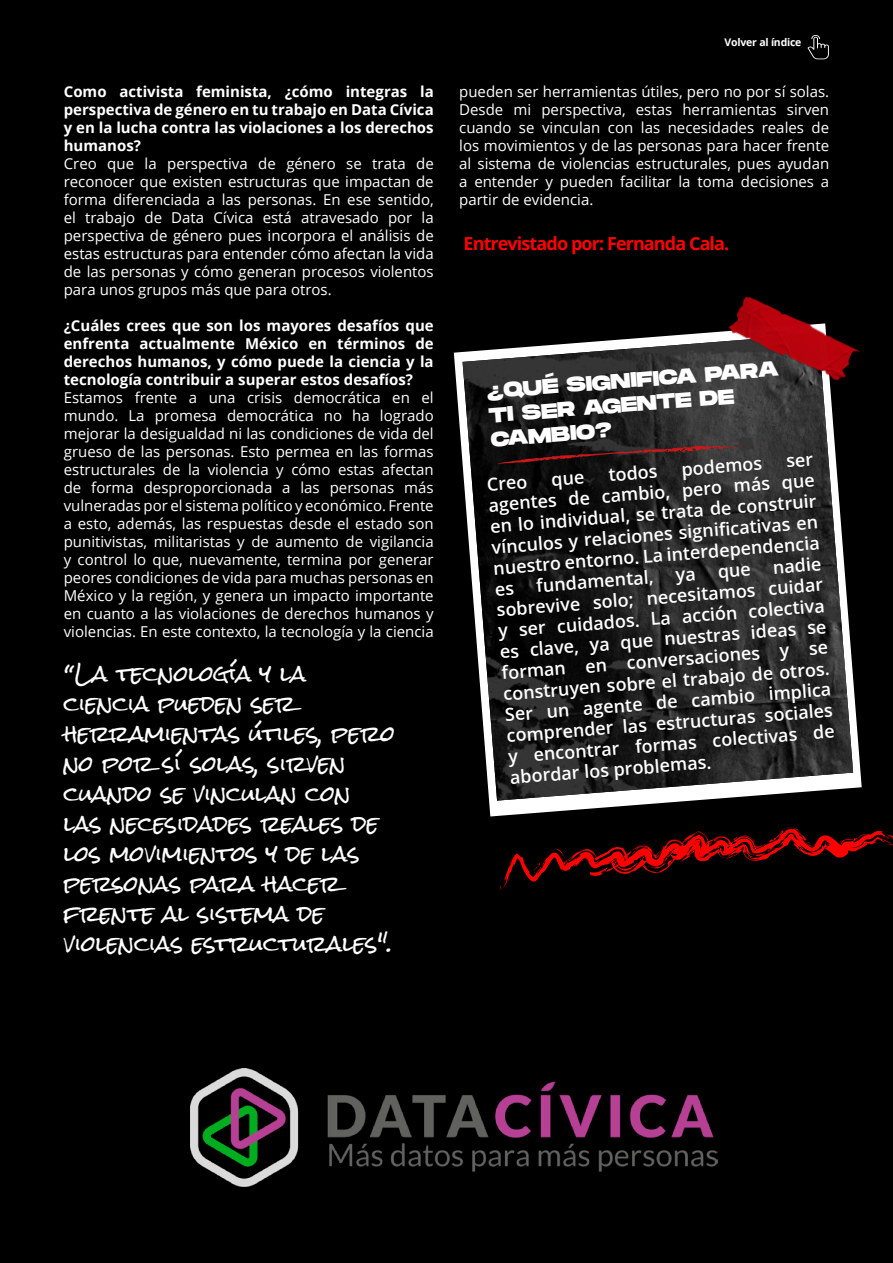
<style>
.page{position:relative;width:893px;height:1263px;background:#000}
.page>*{position:absolute;margin:0;border:0;box-sizing:border-box;transform-origin:0 0}
.t1{font:21px/30px "Rock Salt";color:#fff}
.t2{font:800 21px/24.3px "Monument Extended";color:#fff}
.t3{font:600 18px/21.1px "Open Sans";color:#fff}
.t4{font:700 18px "Open Sans";letter-spacing:-.05em;color:#f00}
.t5{font:15px/18px "Open Sans";color:#fff;text-align:justify}
.t6{font:700 15px/18px "Open Sans";color:#fff;text-align:justify}
.t7{font:700 10.5px "Open Sans";letter-spacing:-.02em;color:#fff}
</style>
<div class="page">
<svg style="left:454px;top:331px;width:408px;height:485px"></svg>
<img style="left:462px;top:334px;width:391px;height:467px">
<img style="left:725px;top:296px;width:137px;height:92px">
<svg style="left:497px;top:445px;width:269px;height:19px"></svg>
<img style="left:190px;top:1069px;width:527px;height:117px">
<svg style="left:500px;top:827px;width:393px;height:62px"></svg>
<svg style="left:807px;top:35px;width:22px;height:24px"></svg>
<svg style="left:552px;top:473px;width:32px;height:17px"></svg>
<p class="t6" style="left:64px;top:82px;width:371px">Como activista feminista, ¿cómo integras la perspectiva de género en tu trabajo en Data Cívica y en la lucha contra las violaciones a los derechos humanos?</p>
<p class="t5" style="left:64px;top:154px;width:371px">Creo que la perspectiva de género se trata de reconocer que existen estructuras que impactan de forma diferenciada a las personas. En ese sentido, el trabajo de Data Cívica está atravesado por la perspectiva de género pues incorpora el análisis de estas estructuras para entender cómo afectan la vida de las personas y cómo generan procesos violentos para unos grupos más que para otros.</p>
<p class="t6" style="left:64px;top:316px;width:371px">¿Cuáles crees que son los mayores desafíos que enfrenta actualmente México en términos de derechos humanos, y cómo puede la ciencia y la tecnología contribuir a superar estos desafíos?</p>
<p class="t5" style="left:64px;top:388px;width:371px">Estamos frente a una crisis democrática en el mundo. La promesa democrática no ha logrado mejorar la desigualdad ni las condiciones de vida del grueso de las personas. Esto permea en las formas estructurales de la violencia y cómo estas afectan de forma desproporcionada a las personas más vulneradas por el sistema político y económico. Frente a esto, además, las respuestas desde el estado son punitivistas, militaristas y de aumento de vigilancia y control lo que, nuevamente, termina por generar peores condiciones de vida para muchas personas en México y la región, y genera un impacto importante en cuanto a las violaciones de derechos humanos y violencias. En este contexto, la tecnología y la ciencia</p>
<h1 class="t1" style="left:64px;top:659px;width:333px">“La tecnología y la ciencia pueden ser herramientas útiles, pero no por sí solas, sirven cuando se vinculan con<br>las necesidades reales de los movimientos y de las personas para hacer frente al sistema de violencias estructurales".</h1>
<p class="t7" style="left:725px;top:35px;width:78px">Volver al índice</p>
<p class="t5" style="left:459px;top:82px;width:371px">pueden ser herramientas útiles, pero no por sí solas.<br>Desde mi perspectiva, estas herramientas sirven cuando se vinculan con las necesidades reales de los movimientos y de las personas para hacer frente al sistema de violencias estructurales, pues ayudan a entender y pueden facilitar la toma decisiones a partir de evidencia.</p>
<p class="t4" style="left:464px;top:231px;width:267px">Entrevistado por: Fernanda Cala.</p>
<h1 class="t2" style="left:486px;top:377px;width:294px;rotate:-4deg">¿QUÉ SIGNIFICA PARA<br>TI SER AGENTE DE<br>CAMBIO?</h1>
<p class="t3" style="left:486px;top:473px;width:42px;rotate:-4deg">Creo</p>
<p class="t3" style="left:486px;top:471px;width:331px;text-indent:300px;rotate:-4deg">ser agentes de cambio, pero más que en lo individual, se trata de construir vínculos y relaciones signifi cativas en nuestro entorno. La interdependencia es fundamental, ya que nadie sobrevive solo; necesitamos cuidar y ser cuidados. La acción colectiva es clave, ya que nuestras ideas se forman en conversaciones y se construyen sobre el trabajo de otros.<br>Ser un agente de cambio implica comprender las estructuras sociales y encontrar formas colectivas de abordar los problemas.</p>
<p class="t3" style="left:608px;top:464px;width:51px;rotate:-4deg">todos</p>
<p class="t3" style="left:681px;top:458px;width:82px;rotate:-4deg">podemos</p>
</div>
